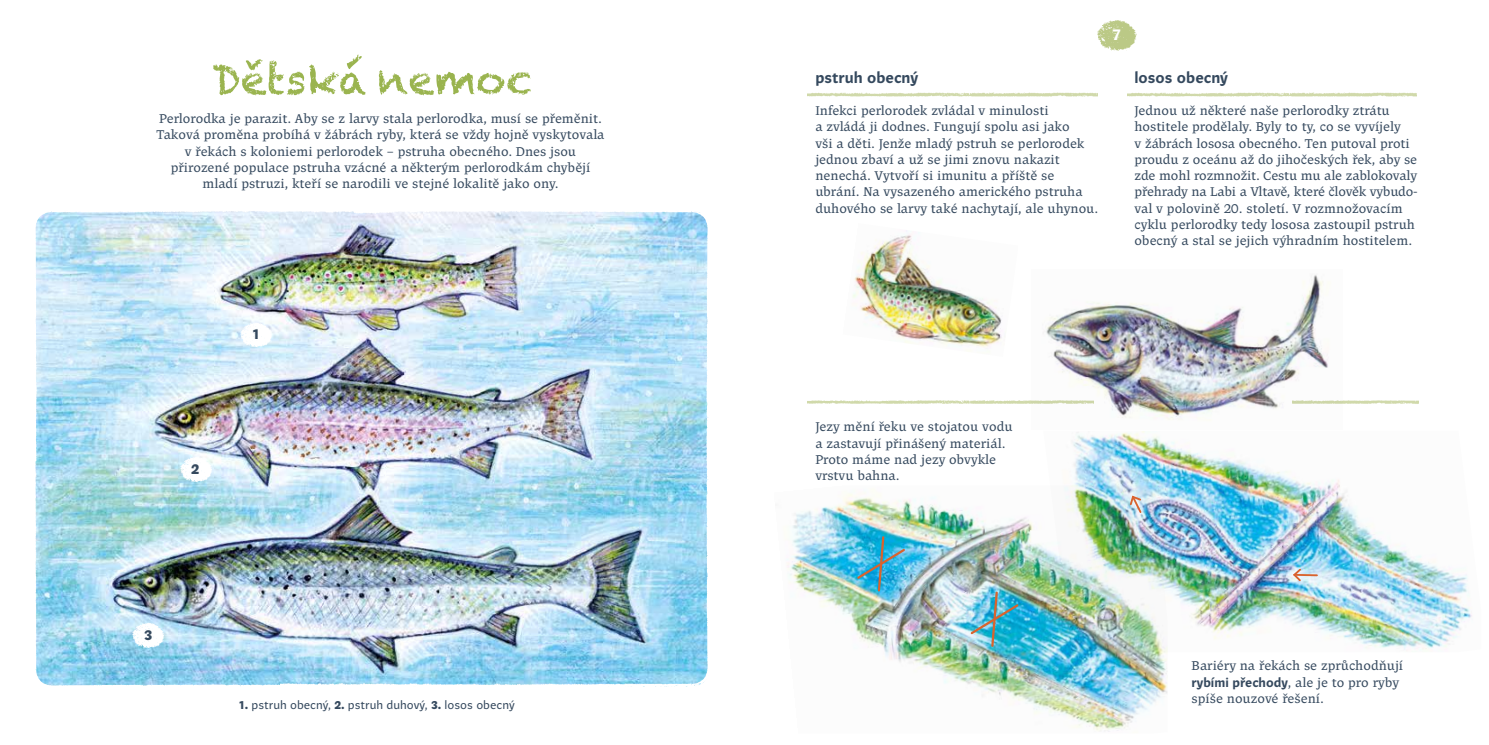
<style>
.page{position:relative;width:1489px;height:745px;background:#fff}
.page>*{position:absolute;margin:0;border:0;box-sizing:border-box;transform-origin:0 0}
.t1{font:700 15px "Beletrio";color:#35495e}
.t2{font:700 15px "Beletrio";color:#fff}
.t3{font:800 13.75px "Beletrio";color:#35495e}
.t4{font:12.5px/16.2px "Beletria";color:#35495e}
.t5{font:11.25px "Beletrio";color:#35495e}
.s1{font-weight:800}
.s2{font-family:"Beletrio";font-weight:700}
</style>
<div class="page">
<img style="left:1097px;top:20px;width:40px;height:31px">
<img style="left:808px;top:92px;width:289px;height:5px">
<img style="left:1072px;top:431px;width:400px;height:220px">
<svg style="left:213px;top:55px;width:318px;height:40px"></svg>
<img style="left:1127px;top:92px;width:289px;height:5px">
<img style="left:808px;top:400px;width:223px;height:4px">
<img style="left:1342px;top:400px;width:75px;height:4px">
<img style="left:787px;top:485px;width:380px;height:247px">
<svg style="left:1291px;top:566px;width:27px;height:16px"></svg>
<svg style="left:1128px;top:494px;width:14px;height:20px"></svg>
<img style="left:968px;top:590px;width:52px;height:57px">
<img style="left:855px;top:534px;width:51px;height:58px">
<img style="left:284px;top:223px;width:102px;height:450px">
<img style="left:852px;top:230px;width:150px;height:117px">
<img style="left:1031px;top:275px;width:311px;height:145px">
<img style="left:35px;top:211px;width:322px;height:250px">
<img style="left:384px;top:435px;width:324px;height:252px">
<img style="left:35px;top:363px;width:249px;height:323px">
<img style="left:386px;top:211px;width:322px;height:250px">
<img style="left:354px;top:211px;width:38px;height:12px">
<img style="left:280px;top:673px;width:105px;height:14px">
<p class="t4" style="left:156px;top:111px;width:449px;text-align:center">Perlorodka je parazit. Aby se z larvy stala perlorodka, musí se přeměnit.<br>Taková proměna probíhá v žábrách ryby, která se vždy hojně vyskytovala v řekách s koloniemi perlorodek – pstruha obecného. Dnes jsou přirozené populace pstruha vzácné a některým perlorodkám chybějí mladí pstruzi, kteří se narodili ve stejné lokalitě jako ony.</p>
<p class="t3" style="left:191px;top:460px;width:10px">2</p>
<p class="t3" style="left:251px;top:325px;width:10px">1</p>
<p class="t3" style="left:144px;top:626px;width:10px">3</p>
<p class="t5" style="left:238px;top:698px;width:278px"><span class="s1">1.</span> pstruh obecný, <span class="s1">2.</span> pstruh duhový, <span class="s1">3.</span> losos obecný</p>
<p class="t1" style="left:815px;top:68px;width:104px">pstruh obecný</p>
<p class="t4" style="left:815px;top:103px;width:284px">Infekci perlorodek zvládal v minulosti<br>a zvládá ji dodnes. Fungují spolu asi jako<br>vši a děti. Jenže mladý pstruh se perlorodek jednou zbaví a už se jimi znovu nakazit nenechá. Vytvoří si imunitu a příště se ubrání. Na vysazeného amerického pstruha duhového se larvy také nachytají, ale uhynou.</p>
<p class="t2" style="left:1112px;top:25px;width:11px">7</p>
<p class="t1" style="left:1134px;top:68px;width:95px">losos obecný</p>
<p class="t4" style="left:1134px;top:103px;width:285px">Jednou už některé naše perlorodky ztrátu hostitele prodělaly. Byly to ty, co se vyvíjely<br>v žábrách lososa obecného. Ten putoval proti proudu z oceánu až do jihočeských řek, aby se zde mohl rozmnožit. Cestu mu ale zablokovaly přehrady na Labi a Vltavě, které člověk vybudo&shy;val v polovině 20. století. V rozmnožovacím cyklu perlorodky tedy lososa zastoupil pstruh obecný a stal se jejich výhradním hostitelem.</p>
<p class="t4" style="left:815px;top:418px;width:199px">Jezy mění řeku ve stojatou vodu a zastavují přinášený materiál.<br>Proto máme nad jezy obvykle vrstvu bahna.</p>
<p class="t4" style="left:1191px;top:657px;width:213px">Bariéry na řekách se zprůchodňují <span class="s2">rybími přechody</span>, ale je to pro ryby spíše nouzové řešení.</p>
</div>
